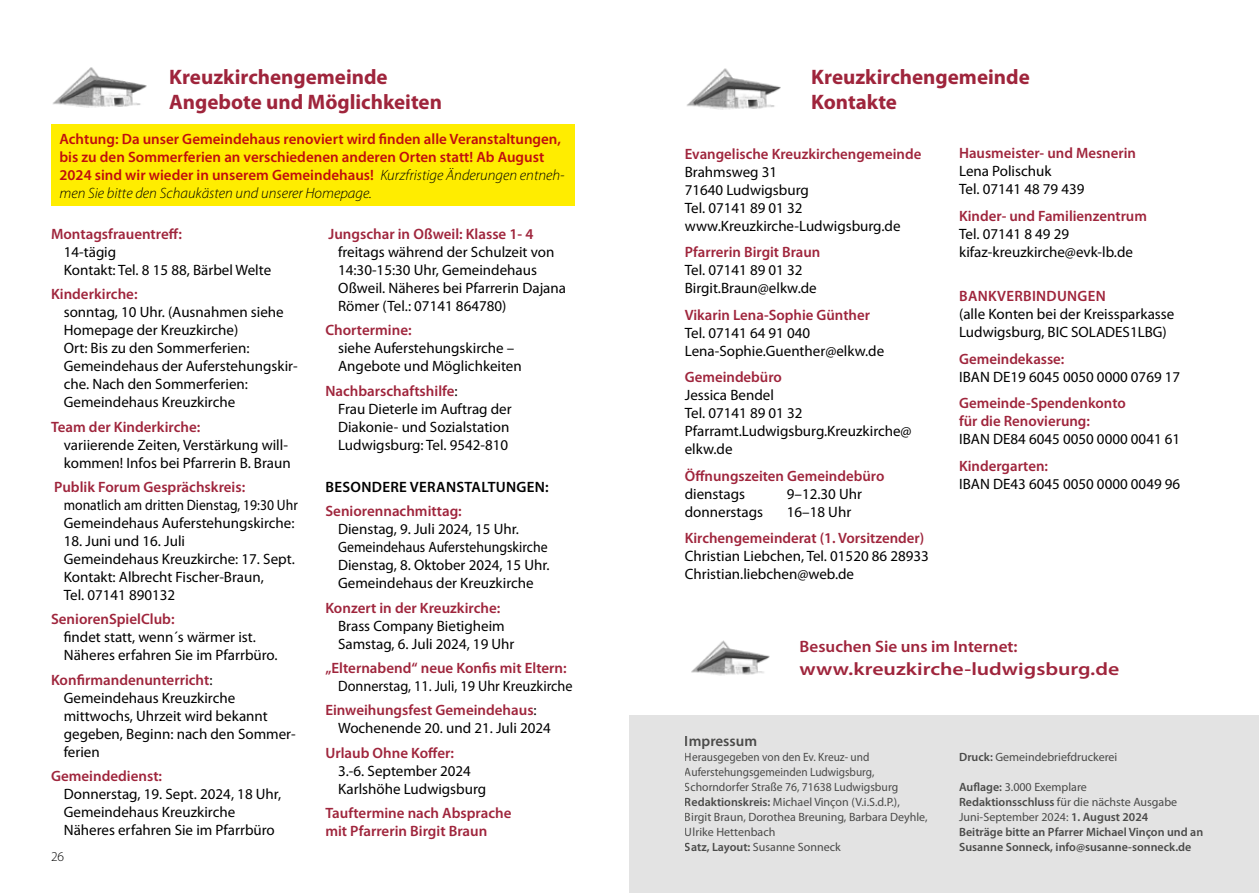
<style>
.page{position:relative;width:1259px;height:893px;background:#fff}
.page>*{position:absolute;margin:0;border:0;box-sizing:border-box;transform-origin:0 0}
.t1{font:700 21px/25.2px "Myriad Pro";color:#9f253c}
.t2{font:600 18px "Myriad Pro";color:#9f253c;scale:1.21 1}
.t3{font:600 16.5px "Myriad Pro";color:#9f253c;scale:1.04 1}
.t4{font:15px/18px "Myriad Pro";color:#000}
.t5{font:600 15px/18px "Myriad Pro";color:#9f253c}
.t6{font:600 15px/18px "Myriad Pro";color:#c00d0e}
.t7{font:15px/18px "Myriad Pro";color:#000;scale:.91 1}
.t8{font:15px/24.5px "Myriad Pro";color:#000;scale:.95 1}
.t9{font:600 15px "Myriad Pro";letter-spacing:.02em;color:#000}
.t10{font:600 15px "Myriad Pro";letter-spacing:.02em;color:#9f253c}
.t11{font:600 15px "Myriad Pro";color:#4a4a49}
.t12{font:300 13.5px "Myriad Pro";color:#000}
.t13{font:12px/15px "Myriad Pro";color:#4a4a49;scale:.94 1}
.t14{font:600 12px/15px "Myriad Pro";color:#4a4a49}
.t15{font:12px "Myriad Pro";color:#4a4a49}
.s1{font-weight:300;font-style:italic;color:#000}
.s2{font-weight:600;color:#9f253c}
.s3{font-weight:600}
.s4{font-weight:400}
</style>
<div class="page">
<div style="left:51px;top:124px;width:523px;height:82px;background:#ffed00"></div>
<img style="left:53px;top:67px;width:94px;height:41px">
<div style="left:629px;top:716px;width:630px;height:177px;background:#e3e3e3"></div>
<img style="left:691px;top:640px;width:79px;height:36px">
<img style="left:687px;top:68px;width:94px;height:42px">
<h1 class="t1" style="left:169px;top:65px;width:274px">Kreuzkirchengemeinde<br>Angebote und Möglichkeiten</h1>
<p class="t6" style="left:60px;top:130px;width:506px">Achtung: Da unser Gemeindehaus renoviert wird finden alle Veranstaltungen, bis zu den Sommerferien an verschiedenen anderen Orten statt! Ab August 2024 sind wir wieder in unserem Gemeindehaus! <span class="s1">Kurzfristige Änderungen entneh&shy;men Sie bitte den Schaukästen und unserer Homepage.</span></p>
<p class="t5" style="left:51px;top:225px;width:133px">Montagsfrauentreff:</p>
<p class="t4" style="left:64px;top:243px;width:209px">14-tägig<br>Kontakt: Tel. 8 15 88, Bärbel Welte</p>
<p class="t5" style="left:51px;top:285px;width:88px">Kinderkirche:</p>
<p class="t4" style="left:64px;top:303px;width:235px">sonntag, 10 Uhr. (Ausnahmen siehe<br>Homepage der Kreuzkirche)<br>Ort: Bis zu den Sommerferien:<br>Gemeindehaus der Auferstehungskir&shy;che. Nach den Sommerferien:<br>Gemeindehaus Kreuzkirche</p>
<p class="t5" style="left:51px;top:418px;width:151px">Team der Kinderkirche:</p>
<p class="t4" style="left:64px;top:436px;width:228px">variierende Zeiten, Verstärkung will&shy;kommen! Infos bei Pfarrerin B. Braun</p>
<p class="t5" style="left:54px;top:478px;width:192px">Publik Forum Gesprächskreis:</p>
<p class="t7" style="left:64px;top:496px;width:259px">monatlich am dritten Dienstag, 19:30 Uhr<br>Gemeindehaus Auferstehungskirche:</p>
<p class="t4" style="left:64px;top:532px;width:232px">18. Juni und 16. Juli<br>Gemeindehaus Kreuzkirche: 17. Sept.<br>Kontakt: Albrecht Fischer-Braun,<br>Tel. 07141 890132</p>
<p class="t5" style="left:51px;top:610px;width:125px">SeniorenSpielClub:</p>
<p class="t4" style="left:64px;top:629px;width:215px">findet statt, wenn´s wärmer ist.<br>Näheres erfahren Sie im Pfarrbüro.</p>
<p class="t4" style="left:64px;top:671px;width:233px;text-indent:-13px"><span class="s2">Konfirmandenunterricht</span>:<br>Gemeindehaus Kreuzkirche mittwochs, Uhrzeit wird bekannt gegeben, Beginn: nach den Sommer&shy;ferien</p>
<p class="t5" style="left:51px;top:767px;width:113px">Gemeindedienst:</p>
<p class="t4" style="left:64px;top:785px;width:219px">Donnerstag, 19. Sept. 2024, 18 Uhr,<br>Gemeindehaus Kreuzkirche<br>Näheres erfahren Sie im Pfarrbüro</p>
<p class="t12" style="left:51px;top:849px;width:15px">26</p>
<p class="t5" style="left:328px;top:225px;width:206px">Jungschar in Oßweil: Klasse 1- 4</p>
<p class="t4" style="left:338px;top:243px;width:229px">freitags während der Schulzeit von 14:30-15:30 Uhr, Gemeindehaus Oßweil. Näheres bei Pfarrerin Dajana Römer (Tel.: 07141 864780)</p>
<p class="t5" style="left:325px;top:321px;width:88px">Chortermine:</p>
<p class="t4" style="left:338px;top:339px;width:185px">siehe Auferstehungskirche –<br>Angebote und Möglichkeiten</p>
<p class="t4" style="left:338px;top:382px;width:175px;text-indent:-13px"><span class="s2">Nachbarschaftshilfe</span>:<br>Frau Dieterle im Auftrag der<br>Diakonie- und Sozialstation<br>Ludwigsburg: Tel. 9542-810</p>
<p class="t9" style="left:325px;top:479px;width:225px">BESONDERE VERANSTALTUNGEN:</p>
<p class="t5" style="left:325px;top:502px;width:138px">Seniorennachmittag:</p>
<p class="t4" style="left:338px;top:520px;width:213px">Dienstag, 9. Juli 2024, 15 Uhr.<br>Gemeindehaus Auferstehungskirche Dienstag, 8. Oktober 2024, 15 Uhr.<br>Gemeindehaus der Kreuzkirche</p>
<p class="t5" style="left:325px;top:599px;width:177px">Konzert in der Kreuzkirche:</p>
<p class="t4" style="left:338px;top:617px;width:178px">Brass Company Bietigheim<br>Samstag, 6. Juli 2024, 19 Uhr</p>
<p class="t5" style="left:325px;top:659px;width:243px">„Elternabend“ neue Konfis mit Eltern:</p>
<p class="t8" style="left:325px;top:674px;width:262px;text-indent:13px">Donnerstag, 11. Juli, 19 Uhr Kreuzkirche<br><span class="s2">Einweihungsfest Gemeindehaus</span>:</p>
<p class="t4" style="left:338px;top:720px;width:214px">Wochenende 20. und 21. Juli 2024</p>
<p class="t5" style="left:325px;top:744px;width:130px">Urlaub Ohne Koffer:</p>
<p class="t4" style="left:338px;top:762px;width:150px">3.-6. September 2024<br>Karlshöhe Ludwigsburg</p>
<p class="t5" style="left:325px;top:804px;width:188px">Tauftermine nach Absprache mit Pfarrerin Birgit Braun</p>
<h1 class="t1" style="left:811px;top:65px;width:220px">Kreuzkirchengemeinde<br>Kontakte</h1>
<p class="t5" style="left:685px;top:145px;width:238px">Evangelische Kreuzkirchengemeinde</p>
<p class="t4" style="left:685px;top:163px;width:217px">Brahmsweg 31<br>71640 Ludwigsburg<br>Tel. 07141 89 01 32 www.Kreuzkirche-Ludwigsburg.de</p>
<p class="t5" style="left:685px;top:243px;width:137px">Pfarrerin Birgit Braun</p>
<p class="t4" style="left:685px;top:261px;width:133px">Tel. 07141 89 01 32<br>Birgit.Braun@elkw.de</p>
<p class="t5" style="left:685px;top:306px;width:187px">Vikarin Lena-Sophie Günther</p>
<p class="t4" style="left:685px;top:324px;width:201px">Tel. 07141 64 91 040<br>Lena-Sophie.Guenther@elkw.de</p>
<p class="t5" style="left:685px;top:368px;width:99px">Gemeindebüro</p>
<p class="t4" style="left:685px;top:386px;width:228px">Jessica Bendel<br>Tel. 07141 89 01 32<br>Pfarramt.Ludwigsburg.Kreuzkirche@ elkw.de</p>
<p class="t5" style="left:685px;top:467px;width:201px">Öffnungszeiten Gemeindebüro</p>
<p class="t4" style="left:685px;top:485px;width:62px">dienstags</p>
<p class="t4" style="left:787px;top:485px;width:77px">9–12.30 Uhr</p>
<p class="t4" style="left:685px;top:503px;width:80px">donnerstags</p>
<p class="t4" style="left:787px;top:503px;width:66px">16–18 Uhr</p>
<p class="t5" style="left:685px;top:529px;width:241px">Kirchengemeinderat (1. Vorsitzender)</p>
<p class="t4" style="left:685px;top:547px;width:246px">Christian Liebchen, Tel. 01520 86 28933<br>Christian.liebchen@web.de</p>
<p class="t5" style="left:959px;top:145px;width:178px">Hausmeister- und Mesnerin</p>
<p class="t4" style="left:959px;top:163px;width:127px">Lena Polischuk<br>Tel. 07141 48 79 439</p>
<p class="t5" style="left:959px;top:207px;width:189px">Kinder- und Familienzentrum</p>
<p class="t4" style="left:959px;top:225px;width:175px">Tel. 07141 8 49 29 kifaz-kreuzkirche@evk-lb.de</p>
<p class="t10" style="left:959px;top:288px;width:148px">BANKVERBINDUNGEN</p>
<p class="t4" style="left:959px;top:306px;width:217px">(alle Konten bei der Kreissparkasse<br>Ludwigsburg, BIC SOLADES1LBG)</p>
<p class="t5" style="left:959px;top:350px;width:107px">Gemeindekasse:</p>
<p class="t4" style="left:959px;top:368px;width:223px">IBAN DE19 6045 0050 0000 0769 17</p>
<p class="t5" style="left:959px;top:395px;width:168px">Gemeinde-Spendenkonto für die Renovierung:</p>
<p class="t4" style="left:959px;top:431px;width:223px">IBAN DE84 6045 0050 0000 0041 61</p>
<p class="t5" style="left:959px;top:457px;width:90px">Kindergarten:</p>
<p class="t4" style="left:959px;top:475px;width:223px">IBAN DE43 6045 0050 0000 0049 96</p>
<p class="t3" style="left:799px;top:637px;width:211px">Besuchen Sie uns im Internet:</p>
<p class="t2" style="left:799px;top:659px;width:266px">www.kreuzkirche-ludwigsburg.de</p>
<p class="t11" style="left:685px;top:733px;width:74px">Impressum</p>
<p class="t13" style="left:685px;top:750px;width:260px">Herausgegeben von den Ev. Kreuz- und Auferstehungsgemeinden Ludwigsburg, Schorndorfer Straße 76, 71638 Ludwigsburg <span class="s3">Redaktionskreis:</span> Michael Vinçon (V.i.S.d.P.), Birgit Braun, Dorothea Breuning, Barbara Deyhle, Ulrike Hettenbach<br><span class="s3">Satz, Layout:</span> Susanne Sonneck</p>
<p class="t15" style="left:959px;top:750px;width:160px"><span class="s3">Druck:</span> Gemeindebriefdruckerei</p>
<p class="t14" style="left:959px;top:780px;width:246px">Auflage: <span class="s4">3.000 Exemplare<br></span>Redaktionsschluss <span class="s4">für die nächste Ausgabe Juni-September 2024:</span> 1. August 2024<br>Beiträge bitte an Pfarrer Michael Vinçon und an Susanne Sonneck, info@susanne-sonneck.de</p>
</div>
